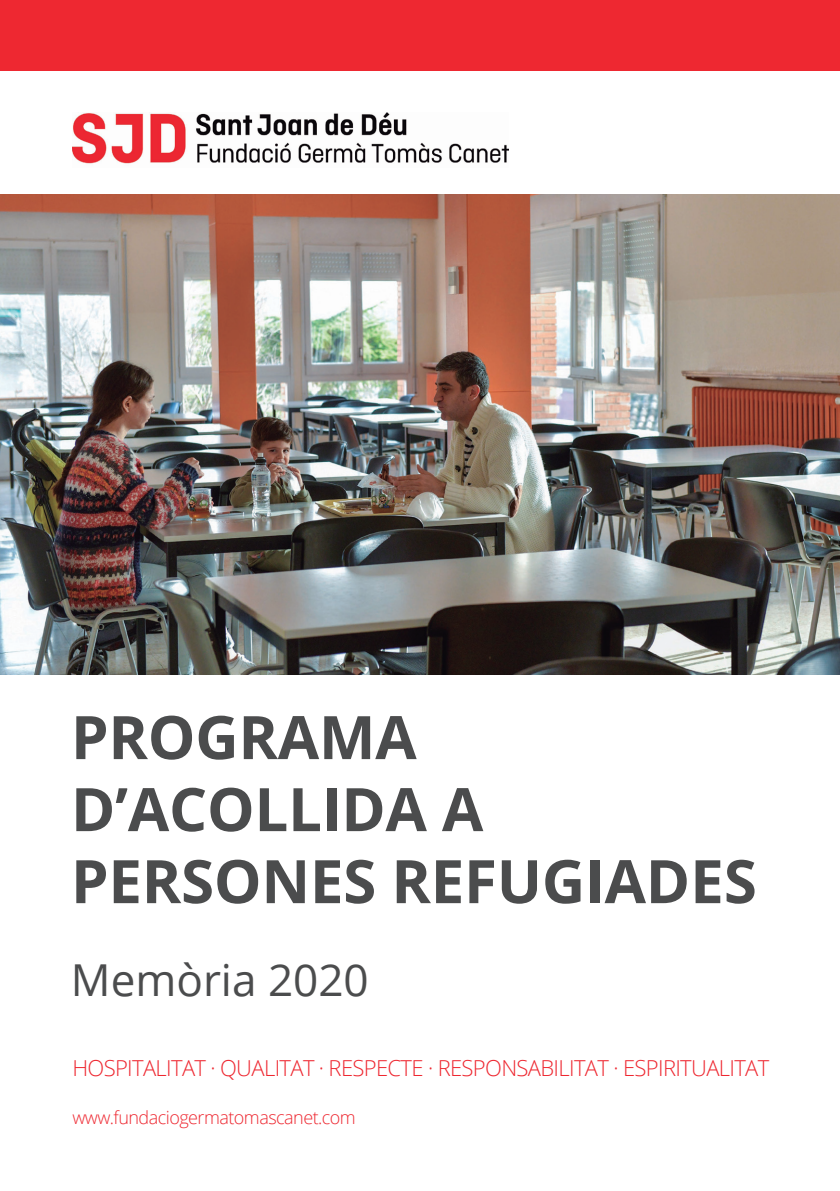
<style>
.page{position:relative;width:840px;height:1191px;background:#fff}
.page>*{position:absolute;margin:0;border:0;box-sizing:border-box;transform-origin:0 0}
.t1{font:700 60px/72px "Open Sans";letter-spacing:-.005em;color:#4b4c4d}
.t2{font:44px "Open Sans";color:#4b4c4d}
.t3{font:300 22px "Open Sans";letter-spacing:-.03em;color:#ee2831}
.t4{font:300 18px "Open Sans";letter-spacing:-.03em;color:#ee2831}
</style>
<div class="page">
<img style="left:72px;top:112px;width:436px;height:52px">
<div style="left:0;top:0;width:839px;height:70px;background:#ee2831"></div>
<img style="left:0;top:194px;width:839px;height:481px">
<h1 class="t1" style="left:71px;top:700px;width:687px">PROGRAMA<br>D’ACOLLIDA A<br>PERSONES REFUGIADES</h1>
<h2 class="t2" style="left:71px;top:950px;width:299px">Memòria 2020</h2>
<p class="t3" style="left:72px;top:1053px;width:698px">HOSPITALITAT · QUALITAT · RESPECTE · RESPONSABILITAT · ESPIRITUALITAT</p>
<p class="t4" style="left:72px;top:1105px;width:285px">www.fundaciogermatomascanet.com</p>
</div>
